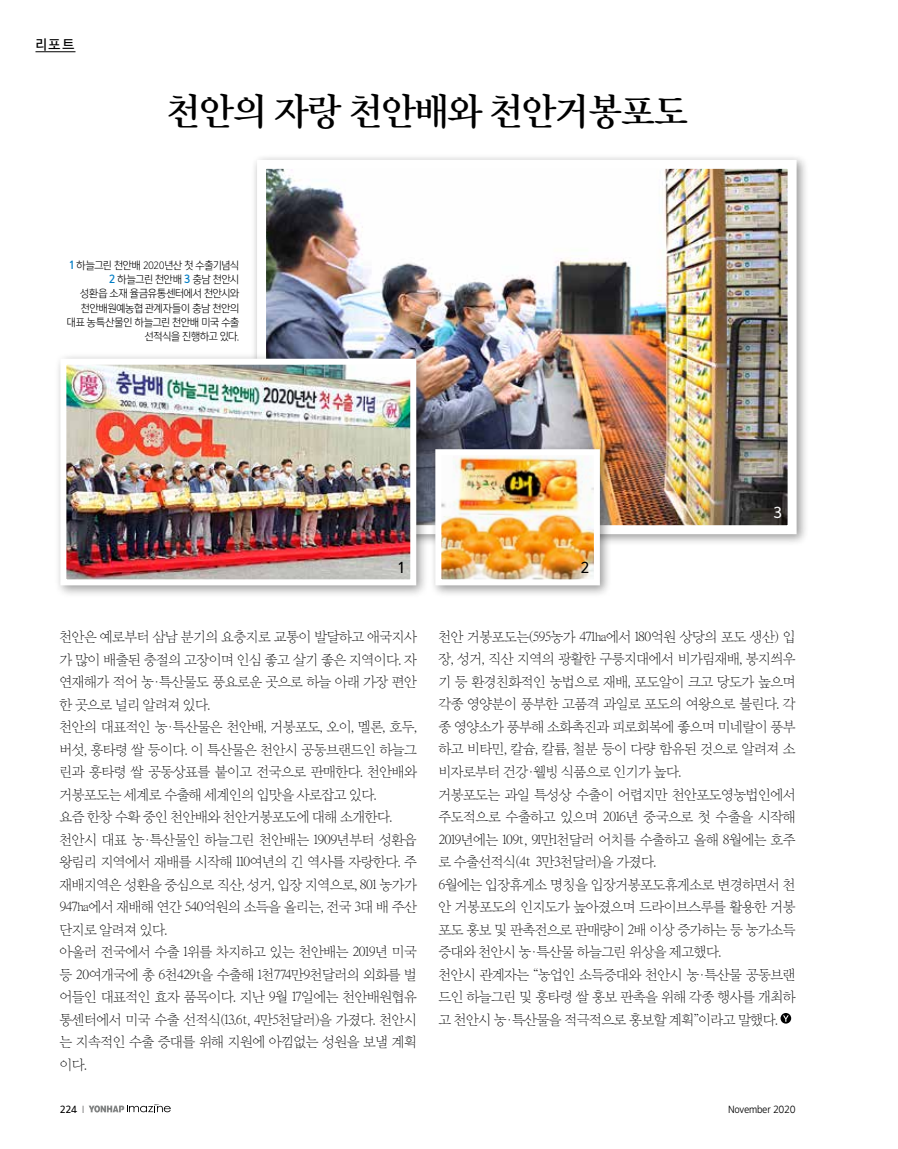
<style>
.page{position:relative;width:898px;height:1149px;background:#fff}
.page>*{position:absolute;margin:0;border:0;box-sizing:border-box;transform-origin:0 0}
.t1{font:36px "Yoon Myungjo Pro 750";letter-spacing:-.02em;color:#000;scale:.95 1}
.t2{font:14.25px "Yoon Gothic Pro 760";color:#000}
.t3{font:14.25px "Yoon Gothic Pro 760";color:#fff}
.t4{font:13.8px/22.5px "Yoon Myungjo Pro 710";letter-spacing:-.05em;color:#000}
.t5{font:12.75px "Yoon Gothic Pro 760";color:#000}
.t6{font:10.5px/14.2px "Yoon Gothic Pro 730";letter-spacing:-.025em;color:#000;text-align:right;scale:.96 1}
.t7{font:500 10.5px "Arita Heiti";letter-spacing:-.025em;color:#000}
.t8{font:700 10.5px "Arita Heiti";color:#000}
.s1{font-family:"Yoon Gothic Pro 770";color:#007dc5}
.s2{font-weight:300}
</style>
<div class="page">
<svg style="left:89px;top:1104px;width:82px;height:8px"></svg>
<div style="left:251px;top:154px;width:557px;height:392px;background:#000;opacity:.4"></div>
<img style="left:267px;top:170px;width:519px;height:354px">
<div style="left:257px;top:160px;width:539px;height:374px;border:9px solid #fff"></div>
<div style="left:54px;top:352px;width:374px;height:245px;background:#000;opacity:.4"></div>
<img style="left:67px;top:365px;width:342px;height:213px">
<div style="left:60px;top:358px;width:356px;height:227px;border:6px solid #fff"></div>
<hr style="left:35px;top:51px;width:40px;height:1px;background:#000">
<svg style="left:780px;top:1012px;width:10px;height:11px"></svg>
<svg style="left:782px;top:1015px;width:6px;height:6px"></svg>
<div style="left:429px;top:443px;width:183px;height:154px;background:#000;opacity:.4"></div>
<img style="left:442px;top:456px;width:150px;height:122px">
<div style="left:435px;top:449px;width:164px;height:136px;border:6px solid #fff"></div>
<p class="t5" style="left:35px;top:35px;width:40px">리포트</p>
<h1 class="t1" style="left:167px;top:88px;width:549px">천안의 자랑 천안배와 천안거봉포도</h1>
<p class="t6" style="left:67px;top:258px;width:181px"><span class="s1">1</span> 하늘그린 천안배 2020년산 첫 수출기념식<br><span class="s1">2</span> 하늘그린 천안배 <span class="s1">3</span> 충남 천안시<br>성환읍 소재 율금유통센터에서 천안시와 천안배원예농협 관계자들이 충남 천안의 대표 농특산물인 하늘그린 천안배 미국 수출 선적식을 진행하고 있다.</p>
<p class="t2" style="left:398px;top:558px;width:7px">1</p>
<p class="t2" style="left:580px;top:558px;width:10px">2</p>
<p class="t3" style="left:773px;top:502px;width:10px">3</p>
<p class="t4" style="left:60px;top:625px;width:359px">천안은 예로부터 삼남 분기의 요충지로 교통이 발달하고 애국지사 가 많이 배출된 충절의 고장이며 인심 좋고 살기 좋은 지역이다. 자 연재해가 적어 농·특산물도 풍요로운 곳으로 하늘 아래 가장 편안 한 곳으로 널리 알려져 있다.<br>천안의 대표적인 농·특산물은 천안배, 거봉포도, 오이, 멜론, 호두, 버섯, 흥타령 쌀 등이다. 이 특산물은 천안시 공동브랜드인 하늘그 린과 흥타령 쌀 공동상표를 붙이고 전국으로 판매한다. 천안배와 거봉포도는 세계로 수출해 세계인의 입맛을 사로잡고 있다.<br>요즘 한창 수확 중인 천안배와 천안거봉포도에 대해 소개한다. 천안시 대표 농·특산물인 하늘그린 천안배는 1909년부터 성환읍 왕림리 지역에서 재배를 시작해 110여년의 긴 역사를 자랑한다. 주 재배지역은 성환을 중심으로 직산, 성거, 입장 지역으로, 801 농가가<br>947㏊에서 재배해 연간 540억원의 소득을 올리는, 전국 3대 배 주산 단지로 알려져 있다.<br>아울러 전국에서 수출 1위를 차지하고 있는 천안배는 2019년 미국 등 20여개국에 총 6천429ｔ을 수출해 1천774만9천달러의 외화를 벌 어들인 대표적인 효자 품목이다. 지난 9월 17일에는 천안배원협유 통센터에서 미국 수출 선적식(13.6ｔ, 4만5천달러)을 가졌다. 천안시 는 지속적인 수출 증대를 위해 지원에 아낌없는 성원을 보낼 계획 이다.</p>
<p class="t4" style="left:438px;top:625px;width:359px">천안 거봉포도는(595농가 471㏊에서 180억원 상당의 포도 생산) 입 장, 성거, 직산 지역의 광활한 구릉지대에서 비가림재배, 봉지씌우 기 등 환경친화적인 농법으로 재배, 포도알이 크고 당도가 높으며 각종 영양분이 풍부한 고품격 과일로 포도의 여왕으로 불린다. 각 종 영양소가 풍부해 소화촉진과 피로회복에 좋으며 미네랄이 풍부 하고 비타민, 칼슘, 칼륨, 철분 등이 다량 함유된 것으로 알려져 소 비자로부터 건강·웰빙 식품으로 인기가 높다.<br>거봉포도는 과일 특성상 수출이 어렵지만 천안포도영농법인에서 주도적으로 수출하고 있으며 2016년 중국으로 첫 수출을 시작해<br>2019년에는 109ｔ, 91만1천달러 어치를 수출하고 올해 8월에는 호주 로 수출선적식(4ｔ 3만3천달러)을 가졌다.<br>6월에는 입장휴게소 명칭을 입장거봉포도휴게소로 변경하면서 천 안 거봉포도의 인지도가 높아졌으며 드라이브스루를 활용한 거봉 포도 홍보 및 판촉전으로 판매량이 2배 이상 증가하는 등 농가소득 증대와 천안시 농·특산물 하늘그린 위상을 제고했다.<br>천안시 관계자는 “농업인 소득증대와 천안시 농·특산물 공동브랜 드인 하늘그린 및 흥타령 쌀 홍보 판촉을 위해 각종 행사를 개최하 고 천안시 농·특산물을 적극적으로 홍보할 계획”이라고 말했다.</p>
<p class="t8" style="left:60px;top:1102px;width:26px">224 <span class="s2">I</span></p>
<p class="t7" style="left:727px;top:1102px;width:69px">November 2020</p>
</div>
